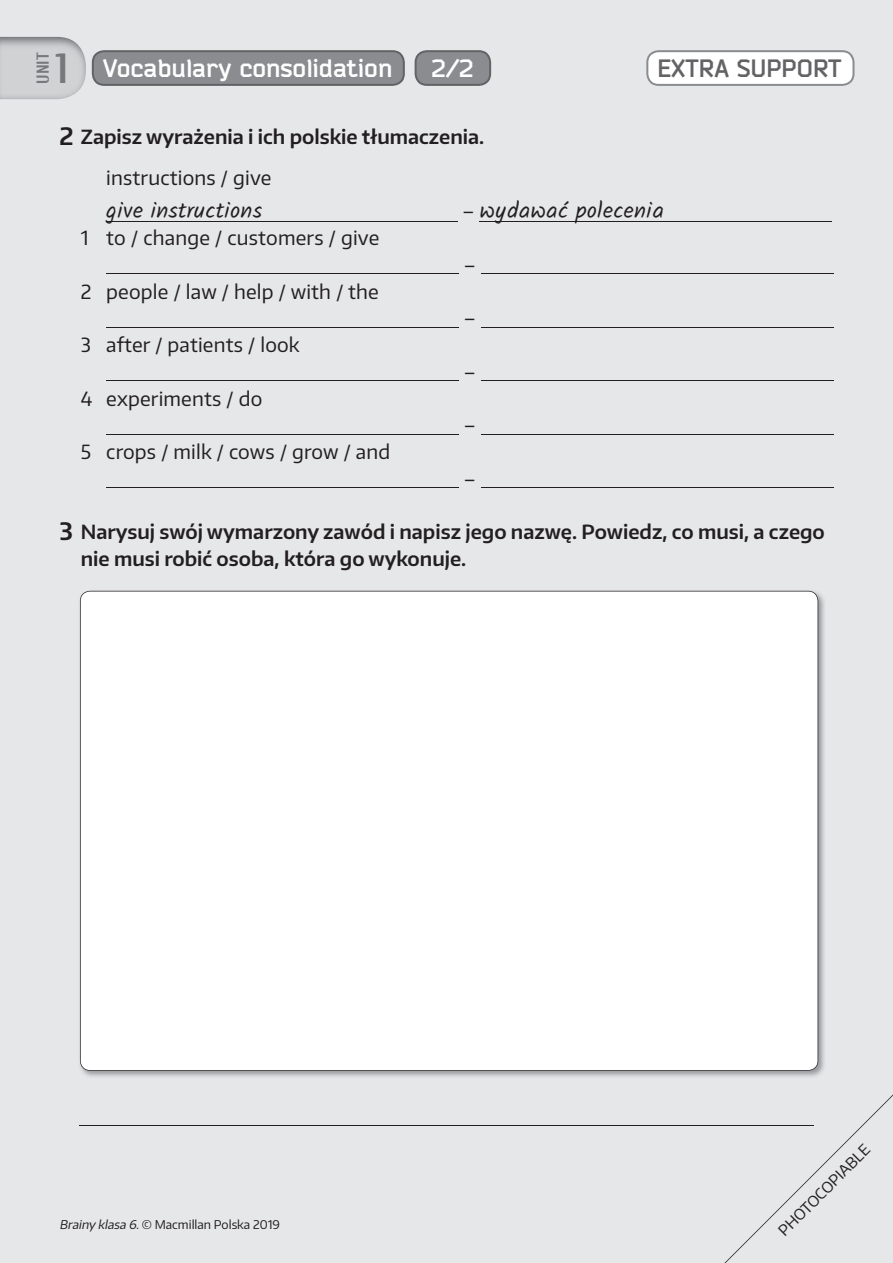
<style>
.page{position:relative;width:893px;height:1263px;background:#e6e7e9}
.page>*{position:absolute;margin:0;border:0;box-sizing:border-box;transform-origin:0 0}
.t1{font:700 42px "Cuprum";color:#76787b}
.t2{font:700 24.75px "Bender";color:#fff}
.t3{font:700 24.75px "Bender";color:#636366}
.t4{font:22.5px "Kalam";letter-spacing:.01em;color:#231f20}
.t5{font:600 19.5px/27px "Encode Sans Normal";color:#231f20}
.t6{font:19.5px "Encode Sans Normal";letter-spacing:.01em;color:#231f20}
.t7{font:700 17.25px "Cuprum";color:#76787b}
.t8{font:15px "Encode Sans Normal";color:#231f20}
.t9{font:12px "Encode Sans Normal";color:#231f20}
.s1{font-size:24px}
.s2{font-weight:400}
.s3{font-family:"Encode Sans Normal";font-size:19.5px}
.s4{font-style:italic}
</style>
<div class="page">
<svg style="left:92px;top:50px;width:313px;height:36px;background:#87888b"></svg>
<img style="left:0;top:37px;width:86px;height:62px">
<svg style="left:724px;top:1094px;width:169px;height:169px"></svg>
<svg style="left:646px;top:50px;width:209px;height:36px;background:#eff0f0"></svg>
<svg style="left:415px;top:50px;width:76px;height:36px;background:#888a8d"></svg>
<img style="left:79px;top:590px;width:745px;height:487px">
<div style="left:80px;top:591px;width:738px;height:480px;background:#fff"></div>
<hr style="left:106px;top:221px;width:352px;height:1px;background:#231f20">
<hr style="left:479px;top:221px;width:352px;height:1px;background:#231f20">
<hr style="left:106px;top:273px;width:353px;height:1px;background:#231f20">
<hr style="left:481px;top:273px;width:352px;height:1px;background:#231f20">
<hr style="left:106px;top:327px;width:353px;height:1px;background:#231f20">
<hr style="left:481px;top:327px;width:352px;height:1px;background:#231f20">
<hr style="left:106px;top:380px;width:353px;height:1px;background:#231f20">
<hr style="left:481px;top:380px;width:352px;height:1px;background:#231f20">
<hr style="left:106px;top:434px;width:353px;height:1px;background:#231f20">
<hr style="left:481px;top:434px;width:352px;height:1px;background:#231f20">
<hr style="left:106px;top:487px;width:353px;height:1px;background:#231f20">
<hr style="left:481px;top:487px;width:352px;height:1px;background:#231f20">
<hr style="left:80px;top:1125px;width:734px;height:1px;background:#231f20">
<p class="t7" style="left:33px;top:84px;width:33px;rotate:-90deg">UNIT</p>
<p class="t2" style="left:103px;top:53px;width:291px">Vocabulary consolidation</p>
<p class="t3" style="left:658px;top:53px;width:186px">EXTRA SUPPORT</p>
<h1 class="t1" style="left:55px;top:45px;width:14px">1</h1>
<p class="t2" style="left:432px;top:53px;width:43px">2/2</p>
<p class="t5" style="left:106px;top:115px;width:380px;line-height:41.5px;text-indent:-47px"><span class="s1">2</span> Zapisz wyrażenia i ich polskie tłumaczenia. <span class="s2">instructions / give</span></p>
<p class="t4" style="left:106px;top:195px;width:157px">give instructions</p>
<p class="t4" style="left:462px;top:195px;width:203px"><span class="s3">–</span> wydawać polecenia</p>
<p class="t6" style="left:81px;top:225px;width:300px">1 to / change / customers / give</p>
<p class="t6" style="left:464px;top:252px;width:13px">–</p>
<p class="t6" style="left:81px;top:279px;width:299px">2 people / law / help / with / the</p>
<p class="t6" style="left:464px;top:305px;width:13px">–</p>
<p class="t6" style="left:81px;top:332px;width:220px">3 after / patients / look</p>
<p class="t6" style="left:464px;top:359px;width:13px">–</p>
<p class="t6" style="left:81px;top:386px;width:183px">4 experiments / do</p>
<p class="t6" style="left:464px;top:412px;width:13px">–</p>
<p class="t6" style="left:81px;top:439px;width:311px">5 crops / milk / cows / grow / and</p>
<p class="t6" style="left:464px;top:466px;width:13px">–</p>
<p class="t5" style="left:81px;top:517px;width:746px;text-indent:-21px"><span class="s1">3</span> Narysuj swój wymarzony zawód i napisz jego nazwę. Powiedz, co musi, a czego nie musi robić osoba, która go wykonuje.</p>
<p class="t9" style="left:60px;top:1216px;width:222px"><span class="s4">Brainy klasa 6.</span>© Macmillan Polska 2019</p>
<p class="t8" style="left:774px;top:1226px;width:124px;rotate:-45deg">PHOTOCOPIABLE</p>
</div>
